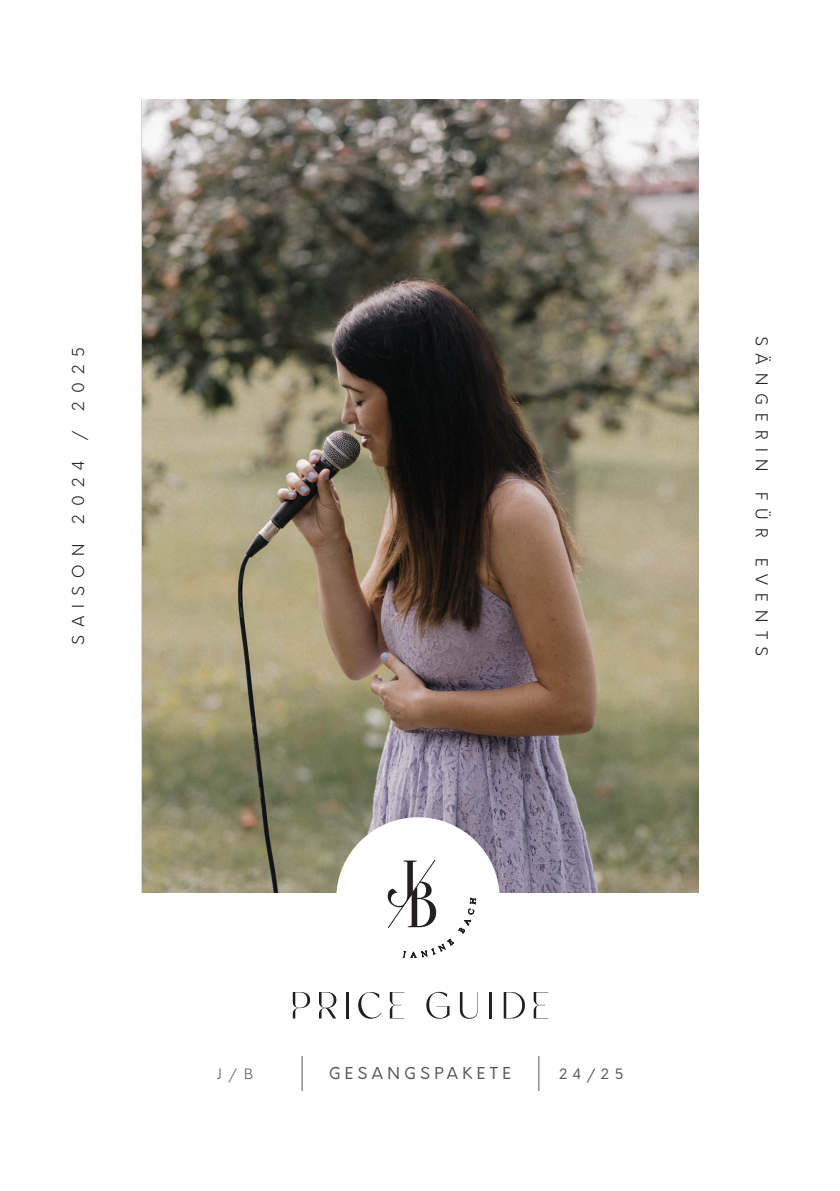
<style>
.page{position:relative;width:840px;height:1191px;background:#fff}
.page>*{position:absolute;margin:0;border:0;box-sizing:border-box;transform-origin:0 0}
.t1{font:54px "Frunchy";letter-spacing:.06em;color:#231f20}
.t2{font:300 16px "Orkney";letter-spacing:.51em;color:#231f20}
.t3{font:16px "Orkney";letter-spacing:.26em;color:#57585a}
.t4{font:14px "Orkney";color:#57585a}
.t5{font:300 14px "Orkney";color:#57585a}
</style>
<div class="page">
<img style="left:143px;top:99px;width:554px;height:793px">
<div style="left:336px;top:817px;width:163px;height:163px;background:#fff;border-radius:50%"></div>
<svg style="left:387px;top:859px;width:88px;height:100px"></svg>
<hr style="left:301px;top:1056px;width:1px;height:35px;background:#57585a">
<hr style="left:538px;top:1056px;width:1px;height:35px;background:#57585a">
<p class="t2" style="left:68px;top:440px;width:95px;rotate:-90deg">/ 2025</p>
<p class="t2" style="left:68px;top:523px;width:65px;rotate:-90deg">2024</p>
<p class="t2" style="left:68px;top:645px;width:103px;rotate:-90deg">SAISON</p>
<p class="t2" style="left:771px;top:335px;width:137px;rotate:90deg">SÄNGERIN</p>
<p class="t2" style="left:771px;top:492px;width:47px;rotate:90deg">FÜR</p>
<p class="t2" style="left:771px;top:557px;width:100px;rotate:90deg">EVENTS</p>
<h1 class="t1" style="left:289px;top:981px;width:263px">PRICE GUIDE</h1>
<p class="t3" style="left:328px;top:1063px;width:184px">GESANGSPAKETE</p>
<p class="t5" style="left:216px;top:1064px;width:38px">J/B</p>
<p class="t4" style="left:558px;top:1064px;width:66px">24/25</p>
</div>
